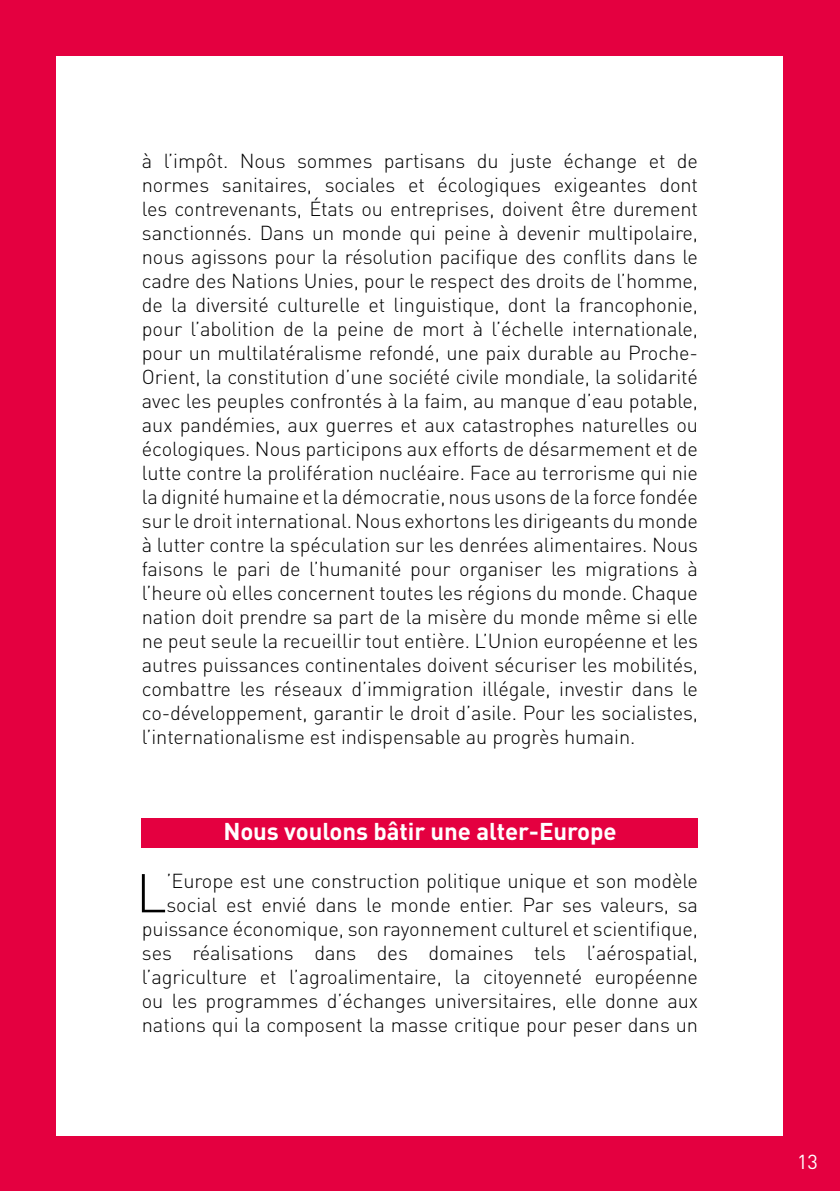
<style>
.page{position:relative;width:840px;height:1191px;background:#fff}
.page>*{position:absolute;margin:0;border:0;box-sizing:border-box;transform-origin:0 0}
.t1{font:300 53.8px "DIN";color:#000}
.t2{font:700 24px "DIN";letter-spacing:-.005em;color:#fff}
.t3{font:300 20px/24px "DIN";letter-spacing:-.005em;color:#000;text-align:justify}
.t4{font:20px "DIN";color:#fff}
</style>
<div class="page">
<div style="left:0;top:0;width:839px;height:1191px;background:#e40040"></div>
<div style="left:57px;top:57px;width:725px;height:1079px;background:#fff"></div>
<div style="left:142px;top:818px;width:555px;height:30px;background:#e40040"></div>
<p class="t3" style="left:142px;top:149px;width:557px">à l’impôt. Nous sommes partisans du juste échange et de normes sanitaires, sociales et écologiques exigeantes dont les contrevenants, États ou entreprises, doivent être durement sanctionnés. Dans un monde qui peine à devenir multipolaire, nous agissons pour la résolution pacifique des conflits dans le cadre des Nations Unies, pour le respect des droits de l’homme, de la diversité culturelle et linguistique, dont la francophonie, pour l’abolition de la peine de mort à l’échelle internationale, pour un multilatéralisme refondé, une paix durable au Proche-Orient, la constitution d’une société civile mondiale, la solidarité avec les peuples confrontés à la faim, au manque d’eau potable, aux pandémies, aux guerres et aux catastrophes naturelles ou écologiques. Nous participons aux efforts de désarmement et de lutte contre la prolifération nucléaire. Face au terrorisme qui nie la dignité humaine et la démocratie, nous usons de la force fondée sur le droit international. Nous exhortons les dirigeants du monde à lutter contre la spéculation sur les denrées alimentaires. Nous faisons le pari de l’humanité pour organiser les migrations à l’heure où elles concernent toutes les régions du monde. Chaque nation doit prendre sa part de la misère du monde même si elle ne peut seule la recueillir tout entière. L’Union européenne et les autres puissances continentales doivent sécuriser les mobilités, combattre les réseaux d’immigration illégale, investir dans le co-développement, garantir le droit d’asile. Pour les socialistes, l’internationalisme est indispensable au progrès humain.</p>
<p class="t2" style="left:223px;top:816px;width:394px">Nous voulons bâtir une alter-Europe</p>
<p class="t3" style="left:142px;top:869px;width:557px;text-align:right">’Europe est une construction politique unique et son modèle social est envié dans le monde entier. Par ses valeurs, sa puissance économique, son rayonnement culturel et scientifique, ses réalisations dans des domaines tels l’aérospatial, l’agriculture et l’agroalimentaire, la citoyenneté européenne ou les programmes d’échanges universitaires, elle donne aux nations qui la composent la masse critique pour peser dans un</p>
<h1 class="t1" style="left:136px;top:860px;width:32px">L</h1>
<p class="t4" style="left:796px;top:1149px;width:22px">13</p>
</div>
